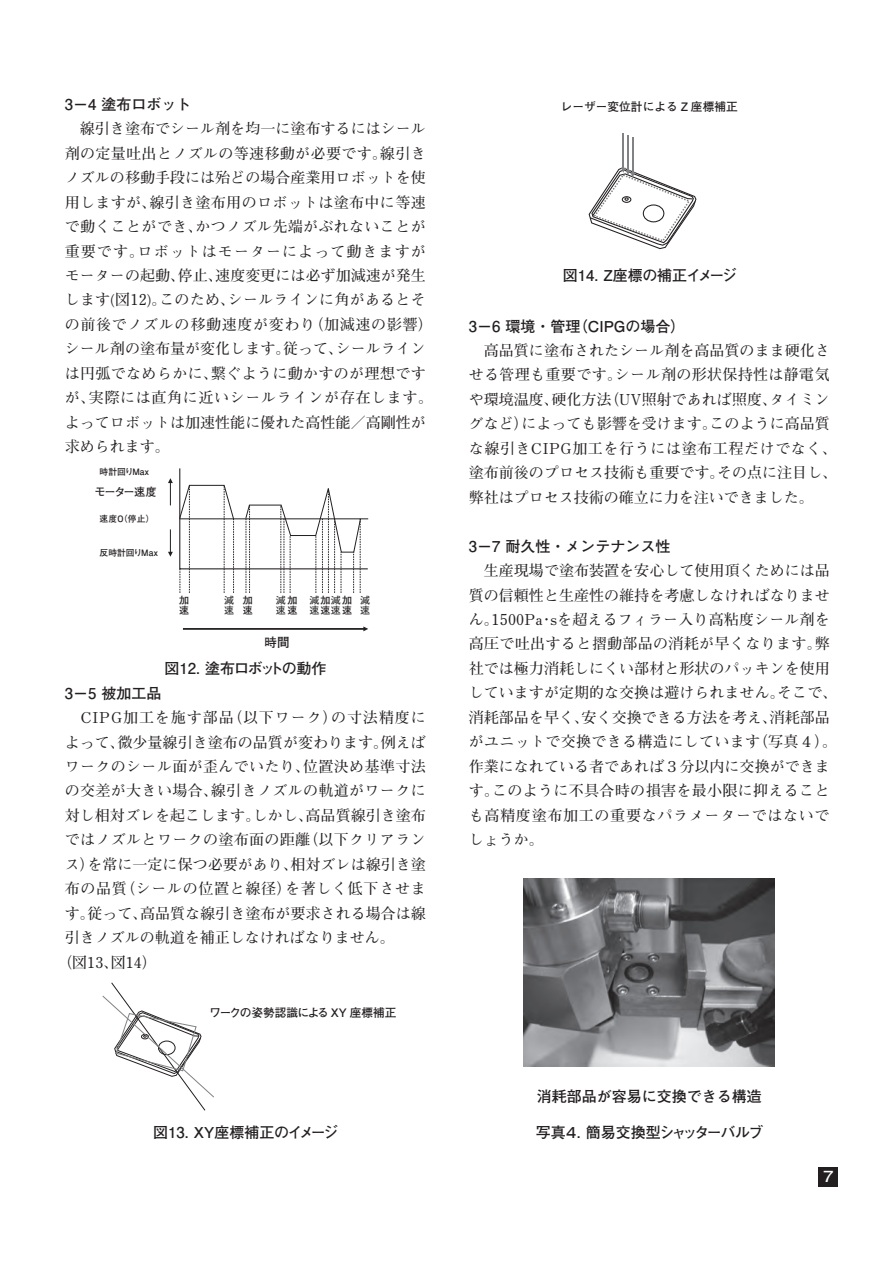
<style>
.page{position:relative;width:893px;height:1263px;background:#fff}
.page>*{position:absolute;margin:0;border:0;box-sizing:border-box;transform-origin:0 0}
.t1{font:700 15.3px "Futo Go B101 Pro";color:#fff;scale:1.18 1}
.t2{font:700 15px/24.5px "Futo Min A101 Pro";letter-spacing:.005em;color:#231f20}
.t3{font:700 15px/24.5px "Futo Min A101 Pro";letter-spacing:.025em;color:#231f20}
.t4{font:700 15px "Futo Go B101 Pro";color:#231f20}
.t5{font:700 15px "Futo Min A101 Pro";letter-spacing:.06em;color:#231f20}
.t6{font:700 15px "Futo Min A101 Pro";letter-spacing:.045em;color:#231f20}
.t7{font:700 15px "Futo Go B101 Pro";letter-spacing:-.07em;color:#231f20}
.t8{font:700 15px "Futo Go B101 Pro";letter-spacing:-.06em;color:#231f20}
.t9{font:700 15px "Futo Go B101 Pro";letter-spacing:-.02em;color:#231f20}
.t10{font:700 15px "Futo Go B101 Pro";letter-spacing:-.04em;color:#231f20}
.t11{font:700 12.45px "Futo Go B101 Pro";color:#231f20}
.t12{font:700 11.7px "Futo Go B101 Pro";color:#231f20}
.t13{font:700 11.25px "Futo Go B101 Pro";letter-spacing:-.115em;color:#231f20}
.t14{font:700 10.05px/10.1px "Futo Go B101 Pro";color:#333}
.t15{font:700 10.05px/10.1px "Futo Go B101 Pro";color:#231f20}
.t16{font:700 8.7px "Futo Go B101 Pro";letter-spacing:-.13em;color:#231f20}
.t17{font:700 8.7px "Futo Go B101 Pro";letter-spacing:-.17em;color:#231f20}
.s1{color:#231f20}
</style>
<div class="page">
<div style="left:819px;top:1167px;width:19px;height:19px;background:#231f20"></div>
<svg style="left:168px;top:478px;width:5px;height:27px"></svg>
<svg style="left:168px;top:529px;width:5px;height:28px"></svg>
<svg style="left:363px;top:626px;width:5px;height:5px"></svg>
<hr style="left:183px;top:628px;width:183px;height:2px;background:#231f20">
<svg style="left:179px;top:468px;width:190px;height:125px"></svg>
<svg style="left:102px;top:982px;width:112px;height:129px"></svg>
<hr style="left:623px;top:133px;width:1px;height:35px;background:#808285">
<hr style="left:627px;top:135px;width:1px;height:36px;background:#808285">
<hr style="left:632px;top:138px;width:1px;height:35px;background:#808285">
<svg style="left:588px;top:167px;width:109px;height:82px"></svg>
<img style="left:524px;top:878px;width:251px;height:188px">
<p class="t4" style="left:65px;top:92px;width:128px">3－4 塗布ロボット</p>
<p class="t12" style="left:561px;top:97px;width:178px">レーザー変位計による Z 座標補正</p>
<p class="t3" style="left:65px;top:115px;width:370px">　線引き塗布でシール剤を均一に塗布するにはシール剤の定量吐出とノズルの等速移動が必要です。線引きノズルの移動手段には殆どの場合産業用ロボットを使用しますが、線引き塗布用のロボットは塗布中に等速で動くことができ、かつノズル先端がぶれないことが重要です。ロボットはモーターによって動きますがモーターの起動、停止、速度変更には必ず加減速が発生します(図12)。このため、シールラインに角があるとその前後でノズルの移動速度が変わり（加減速の影響）シール剤の塗布量が変化します。従って、シールラインは円弧でなめらかに、繋ぐように動かすのが理想ですが、実際には直角に近いシールラインが存在します。よってロボットは加速性能に優れた高性能／高剛性が求められます。</p>
<p class="t9" style="left:563px;top:263px;width:176px">図14. Z座標の補正イメージ</p>
<p class="t8" style="left:469px;top:314px;width:218px">3－6 環境・管理（ＣＩＰＧの場合）</p>
<p class="t2" style="left:469px;top:336px;width:370px">　高品質に塗布されたシール剤を高品質のまま硬化させる管理も重要です。シール剤の形状保持性は静電気や環境温度、硬化方法（UV照射であれば照度、タイミングなど）によっても影響を受けます。このように高品質な線引きCIPG加工を行うには塗布工程だけでなく、塗布前後のプロセス技術も重要です。その点に注目し、弊社はプロセス技術の確立に力を注いできました。</p>
<p class="t4" style="left:469px;top:534px;width:203px">3－7 耐久性・メンテナンス性</p>
<p class="t2" style="left:469px;top:556px;width:370px">　生産現場で塗布装置を安心して使用頂くためには品質の信頼性と生産性の維持を考慮しなければなりません。1500Pa・sを超えるフィラー入り高粘度シール剤を高圧で吐出すると摺動部品の消耗が早くなります。弊社では極力消耗しにくい部材と形状のパッキンを使用していますが定期的な交換は避けられません。そこで、消耗部品を早く、安く交換できる方法を考え、消耗部品がユニットで交換できる構造にしています（写真４）。作業になれている者であれば３分以内に交換ができます。このように不具合時の損害を最小限に抑えることも高精度塗布加工の重要なパラメーターではないでしょうか。</p>
<p class="t17" style="left:100px;top:465px;width:53px">時計回りＭａｘ</p>
<p class="t13" style="left:95px;top:483px;width:64px">モーター速度</p>
<p class="t16" style="left:100px;top:512px;width:56px">速度０（停止）</p>
<p class="t16" style="left:100px;top:545px;width:62px">反時計回りＭａｘ</p>
<p class="t15" style="left:179px;top:594px;width:11px">加速</p>
<p class="t14" style="left:224px;top:594px;width:11px">減速</p>
<p class="t15" style="left:243px;top:594px;width:11px">加速</p>
<p class="t14" style="left:276px;top:594px;width:23px">減<span class="s1">加</span>速<span class="s1">速</span></p>
<p class="t14" style="left:309px;top:594px;width:44px">減<span class="s1">加</span>減<span class="s1">加</span>速<span class="s1">速</span>速<span class="s1">速</span></p>
<p class="t14" style="left:360px;top:594px;width:11px">減速</p>
<p class="t11" style="left:264px;top:633px;width:27px">時間</p>
<p class="t10" style="left:165px;top:656px;width:163px">図12. 塗布ロボットの動作</p>
<p class="t4" style="left:65px;top:681px;width:98px">3－5 被加工品</p>
<p class="t5" style="left:81px;top:706px;width:347px">CIPG加工を施す部品（以下ワーク）の寸法精度に</p>
<p class="t2" style="left:65px;top:728px;width:363px">よって、微少量線引き塗布の品質が変わります。例えば</p>
<p class="t3" style="left:65px;top:752px;width:362px">ワークのシール面が歪んでいたり、位置決め基準寸法</p>
<p class="t3" style="left:65px;top:777px;width:362px">の交差が大きい場合、線引きノズルの軌道がワークに</p>
<p class="t2" style="left:65px;top:801px;width:363px">対し相対ズレを起こします。しかし、高品質線引き塗布</p>
<p class="t3" style="left:65px;top:826px;width:362px">ではノズルとワークの塗布面の距離（以下クリアラン</p>
<p class="t2" style="left:65px;top:850px;width:363px">ス）を常に一定に保つ必要があり、相対ズレは線引き塗</p>
<p class="t6" style="left:65px;top:877px;width:362px">布の品質（シールの位置と線径）を著しく低下させま</p>
<p class="t2" style="left:65px;top:899px;width:363px">す。従って、高品質な線引き塗布が要求される場合は線</p>
<p class="t2" style="left:65px;top:923px;width:331px">引きノズルの軌道を補正しなければなりません。</p>
<p class="t2" style="left:57px;top:948px;width:101px">（図13、図14）</p>
<p class="t12" style="left:210px;top:1003px;width:188px">ワークの姿勢認識によるXY 座標補正</p>
<p class="t4" style="left:153px;top:1120px;width:187px">図13. XY座標補正のイメージ</p>
<p class="t4" style="left:537px;top:1084px;width:226px">消耗部品が容易に交換できる構造</p>
<p class="t7" style="left:536px;top:1121px;width:229px">写真４. 簡易交換型シャッターバルブ</p>
<p class="t1" style="left:823px;top:1164px;width:10px">7</p>
</div>
